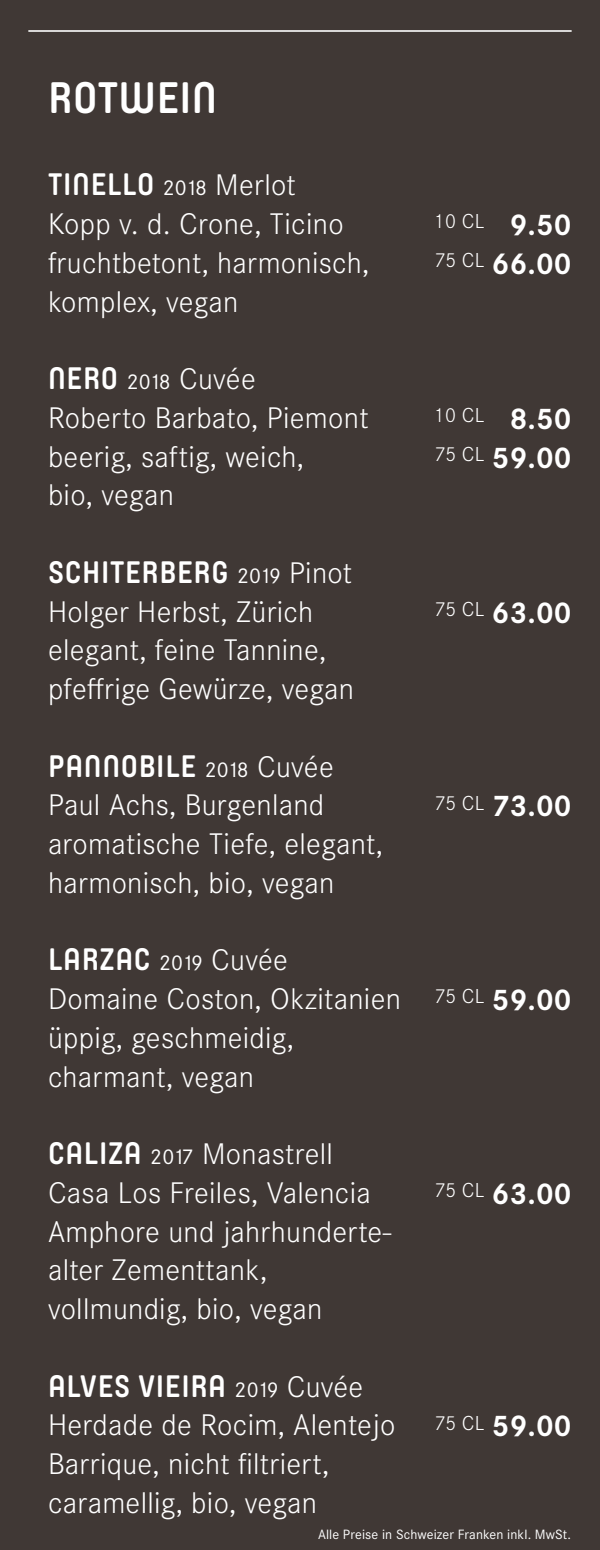
<style>
.page{position:relative;width:600px;height:1550px;background:#403835}
.page>*{position:absolute;margin:0;border:0;box-sizing:border-box;transform-origin:0 0}
.t1{font:700 44px "Yummo";letter-spacing:.01em;color:#fff}
.t2{font:300 31px/38.8px "Corporate S";letter-spacing:.01em;color:#fff}
.t3{font:700 31px "Yummo";letter-spacing:.02em;color:#fff}
.t4{font:700 31px/38.8px "Corporate S";letter-spacing:.01em;color:#fff;text-align:center}
.t5{font:300 21px/38.8px "Corporate S";letter-spacing:.01em;color:#fff}
.t6{font:14px "Corporate S";letter-spacing:.01em;color:#fff}
.s1{font-family:"Corporate SBQ";font-weight:400;font-size:21px}
.s2{font-family:"Corporate S";font-weight:300}
.s3{font-family:"Yummo";font-weight:700}
</style>
<div class="page">
<hr style="left:28px;top:30px;width:544px;height:2px;background:#fff">
<h1 class="t1" style="left:48px;top:57px;width:171px">ROTWEIN</h1>
<p class="t3" style="left:48px;top:156px;width:249px">TINELLO <span class="s1">2018</span> <span class="s2">Merlot</span></p>
<p class="t2" style="left:48px;top:203px;width:323px">Kopp v. d. Crone, Ticino fruchtbetont, harmonisch, komplex, vegan</p>
<p class="t2" style="left:48px;top:358px;width:322px"><span class="s3">NERO</span> <span class="s1">2018</span> Cuvée<br>Roberto Barbato, Piemont beerig, saftig, weich,<br>bio, vegan</p>
<p class="t3" style="left:48px;top:544px;width:305px">SCHITERBERG <span class="s1">2019</span> <span class="s2">Pinot</span></p>
<p class="t2" style="left:48px;top:591px;width:308px">Holger Herbst, Zürich elegant, feine Tannine, pfeffrige Gewürze, vegan</p>
<p class="t3" style="left:48px;top:738px;width:287px">PANNOBILE <span class="s1">2018</span> <span class="s2">Cuvée</span></p>
<p class="t2" style="left:48px;top:785px;width:337px">Paul Achs, Burgenland aromatische Tiefe, elegant, harmonisch, bio, vegan</p>
<p class="t3" style="left:48px;top:931px;width:241px">LARZAC <span class="s1">2019</span> <span class="s2">Cuvée</span></p>
<p class="t2" style="left:48px;top:978px;width:354px">Domaine Coston, Okzitanien üppig, geschmeidig, charmant, vegan</p>
<p class="t2" style="left:48px;top:1133px;width:345px"><span class="s3">CALIZA</span> <span class="s1">2017</span> Monastrell<br>Casa Los Freiles, Valencia<br>Amphore und jahrhunderte&shy;alter Zementtank, vollmundig, bio, vegan</p>
<p class="t3" style="left:48px;top:1358px;width:317px">ALVES VIEIRA <span class="s1">2019</span> <span class="s2">Cuvée</span></p>
<p class="t2" style="left:48px;top:1405px;width:349px">Herdade de Rocim, Alentejo<br>Barrique, nicht filtriert, caramellig, bio, vegan</p>
<p class="t5" style="left:434px;top:201px;width:52px">10 CL<br>75 CL</p>
<p class="t4" style="left:492px;top:205px;width:81px">9.50<br>66.00</p>
<p class="t5" style="left:434px;top:395px;width:52px">10 CL<br>75 CL</p>
<p class="t4" style="left:492px;top:398px;width:81px">8.50<br>59.00</p>
<p class="t5" style="left:434px;top:589px;width:52px">75 CL</p>
<p class="t4" style="left:492px;top:592px;width:81px">63.00</p>
<p class="t5" style="left:434px;top:783px;width:52px">75 CL</p>
<p class="t4" style="left:492px;top:786px;width:81px">73.00</p>
<p class="t5" style="left:434px;top:976px;width:52px">75 CL</p>
<p class="t4" style="left:492px;top:980px;width:81px">59.00</p>
<p class="t5" style="left:434px;top:1170px;width:52px">75 CL</p>
<p class="t4" style="left:492px;top:1173px;width:81px">63.00</p>
<p class="t5" style="left:434px;top:1403px;width:52px">75 CL</p>
<p class="t4" style="left:492px;top:1406px;width:81px">59.00</p>
<p class="t6" style="left:318px;top:1525px;width:255px">Alle Preise in Schweizer Franken inkl. MwSt.</p>
</div>
